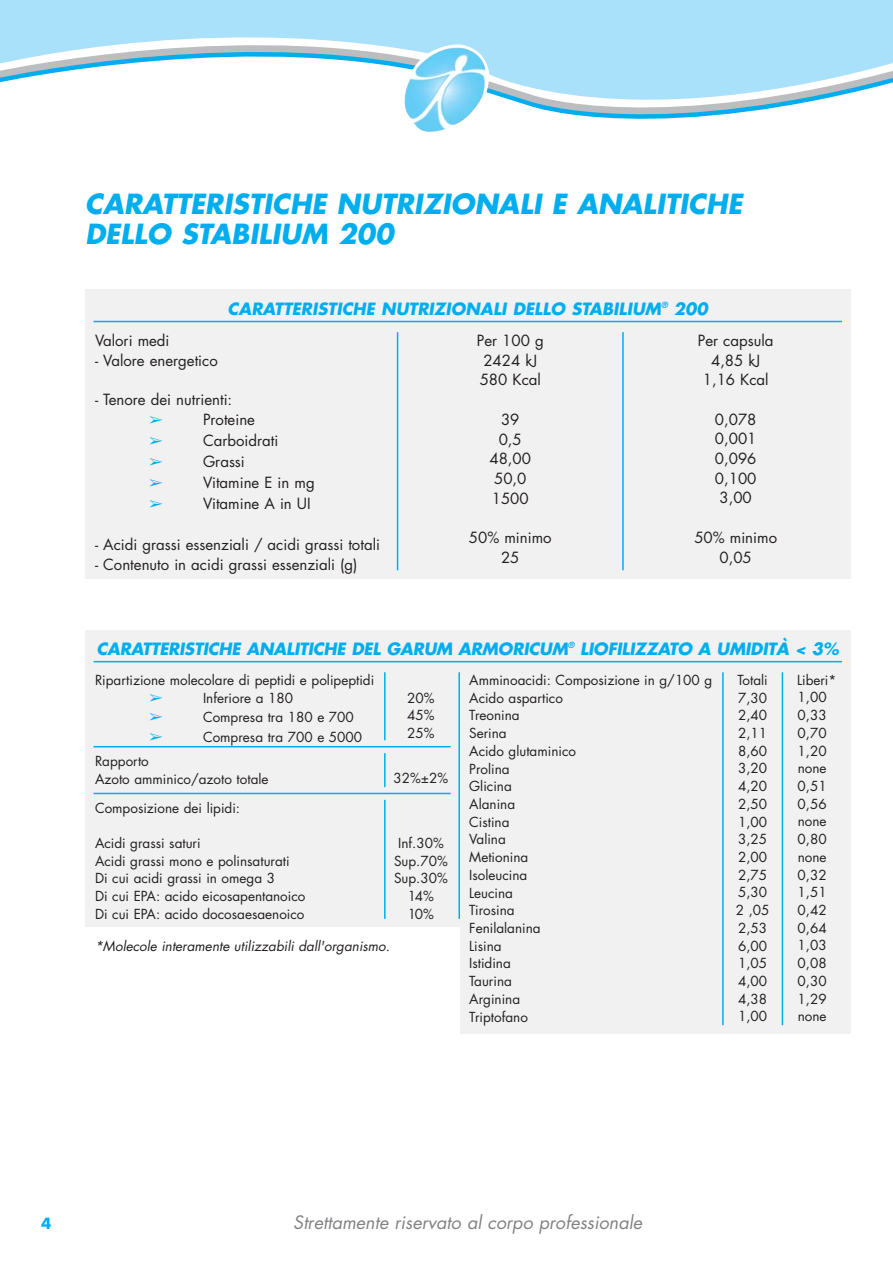
<style>
.page{position:relative;width:893px;height:1263px;background:#fff}
.page>*{position:absolute;margin:0;border:0;box-sizing:border-box;transform-origin:0 0}
.t1{font:italic 700 27px/30px "Futura";color:#00aeef}
.t2{font:italic 18px "Futura";color:#808285}
.t3{font:italic 700 16.5px "Futura";letter-spacing:-.015em;color:#00aeef}
.t4{font:15px/19.6px "Futura";color:#231f20;text-align:center}
.t5{font:700 15px "Futura";color:#00aeef}
.t6{font:13.5px/17.7px "Futura";color:#231f20}
.t7{font:italic 13.5px "Futura";color:#231f20}
</style>
<div class="page">
<div style="left:0;top:0;width:893px;height:23px;background:#aae1fa"></div>
<svg style="left:0;top:23px;width:893px;height:96px"></svg>
<svg style="left:403px;top:38px;width:87px;height:79px"></svg>
<img style="left:404px;top:47px;width:82px;height:85px">
<div style="left:85px;top:290px;width:765px;height:289px;background:#f1f1f2"></div>
<hr style="left:93px;top:321px;width:749px;height:1px;background:#00aeef">
<hr style="left:397px;top:332px;width:1px;height:238px;background:#00aeef">
<hr style="left:622px;top:332px;width:2px;height:238px;background:#00aeef">
<div style="left:85px;top:630px;width:765px;height:404px;background:#f1f1f2"></div>
<hr style="left:93px;top:661px;width:749px;height:1px;background:#00aeef">
<hr style="left:93px;top:746px;width:358px;height:1px;background:#00aeef">
<hr style="left:93px;top:793px;width:358px;height:1px;background:#00aeef">
<hr style="left:722px;top:672px;width:2px;height:353px;background:#00aeef">
<hr style="left:782px;top:672px;width:1px;height:353px;background:#00aeef">
<hr style="left:458px;top:672px;width:2px;height:247px;background:#00aeef">
<hr style="left:384px;top:672px;width:1px;height:68px;background:#00aeef">
<hr style="left:384px;top:753px;width:1px;height:34px;background:#00aeef">
<hr style="left:384px;top:800px;width:1px;height:119px;background:#00aeef">
<div style="left:85px;top:927px;width:374px;height:107px;background:#fff"></div>
<h1 class="t1" style="left:85px;top:191px;width:663px">CARATTERISTICHE NUTRIZIONALI E ANALITICHE<br>DELLO STABILIUM 200</h1>
<p class="t3" style="left:228px;top:301px;width:485px">CARATTERISTICHE NUTRIZIONALI DELLO STABILIUM<sup>®</sup> 200</p>
<p class="t4" style="left:95px;top:332px;width:76px">Valori medi</p>
<p class="t4" style="left:95px;top:352px;width:124px">- Valore energetico</p>
<p class="t4" style="left:95px;top:391px;width:139px">- Tenore dei nutrienti:</p>
<p class="t4" style="left:203px;top:411px;width:54px">Proteine</p>
<p class="t4" style="left:203px;top:432px;width:77px">Carboidrati</p>
<p class="t4" style="left:203px;top:453px;width:43px">Grassi</p>
<p class="t4" style="left:203px;top:474px;width:113px">Vitamine E in mg</p>
<p class="t4" style="left:203px;top:495px;width:109px">Vitamine A in UI</p>
<p class="t4" style="left:95px;top:536px;width:286px">- Acidi grassi essenziali / acidi grassi totali</p>
<p class="t4" style="left:95px;top:555px;width:264px">- Contenuto in acidi grassi essenziali (g)</p>
<p class="t4" style="left:477px;top:332px;width:68px;text-align:left">Per 100 g<br>2424 kJ<br>580 Kcal</p>
<p class="t4" style="left:489px;top:411px;width:43px">39<br>0,5<br>48,00<br>50,0<br>1500</p>
<p class="t4" style="left:469px;top:529px;width:84px">50% minimo<br>25</p>
<p class="t4" style="left:698px;top:332px;width:77px">Per capsula<br>4,85 kJ<br>1,16 Kcal</p>
<p class="t4" style="left:715px;top:411px;width:43px">0,078<br>0,001<br>0,096<br>0,100<br>3,00</p>
<p class="t4" style="left:694px;top:529px;width:84px">50% minimo<br>0,05</p>
<p class="t3" style="left:96px;top:641px;width:747px">CARATTERISTICHE ANALITICHE DEL GARUM ARMORICUM<sup>®</sup> LIOFILIZZATO A UMIDITÀ &lt; 3%</p>
<p class="t6" style="left:95px;top:672px;width:281px">Ripartizione molecolare di peptidi e polipeptidi</p>
<p class="t6" style="left:203px;top:690px;width:92px">Inferiore a 180</p>
<p class="t6" style="left:203px;top:710px;width:152px">Compresa tra 180 e 700</p>
<p class="t6" style="left:203px;top:729px;width:161px">Compresa tra 700 e 5000</p>
<p class="t6" style="left:95px;top:753px;width:175px">Rapporto<br>Azoto amminico/azoto totale</p>
<p class="t6" style="left:469px;top:672px;width:245px">Amminoacidi: Composizione in g/100 g<br>Acido aspartico<br>Treonina<br>Serina<br>Acido glutaminico<br>Prolina<br>Glicina<br>Alanina<br>Cistina<br>Valina<br>Metionina<br>Isoleucina<br>Leucina<br>Tirosina<br>Fenilalanina<br>Lisina<br>Istidina<br>Taurina<br>Arginina<br>Triptofano</p>
<p class="t6" style="left:736px;top:672px;width:35px">Totali<br>7,30<br>2,40<br>2,11<br>8,60<br>3,20<br>4,20<br>2,50<br>1,00<br>3,25<br>2,00<br>2,75<br>5,30<br>2 ,05<br>2,53<br>6,00<br>1,05<br>4,00<br>4,38<br>1,00</p>
<p class="t6" style="left:797px;top:672px;width:41px">Liberi*<br>1,00<br>0,33<br>0,70<br>1,20 none<br>0,51<br>0,56 none<br>0,80 none<br>0,32<br>1,51<br>0,42<br>0,64<br>1,03<br>0,08<br>0,30<br>1,29 none</p>
<p class="t6" style="left:407px;top:690px;width:29px;text-align:justify">20% 45% 25%</p>
<p class="t6" style="left:394px;top:771px;width:56px">32%±2%</p>
<p class="t6" style="left:95px;top:800px;width:147px">Composizione dei lipidi:</p>
<p class="t6" style="left:95px;top:835px;width:212px">Acidi grassi saturi<br>Acidi grassi mono e polinsaturati<br>Di cui acidi grassi in omega 3<br>Di cui EPA: acido eicosapentanoico<br>Di cui EPA: acido docosaesaenoico</p>
<p class="t6" style="left:394px;top:835px;width:55px;text-align:center">Inf.30%<br>Sup.70%<br>Sup.30%<br>14%<br>10%</p>
<p class="t7" style="left:95px;top:940px;width:299px">*Molecole interamente utilizzabili dall'organismo.</p>
<p class="t5" style="left:41px;top:1216px;width:12px">4</p>
<h2 class="t2" style="left:293px;top:1214px;width:354px">Strettamente riservato al corpo professionale</h2>
</div>
